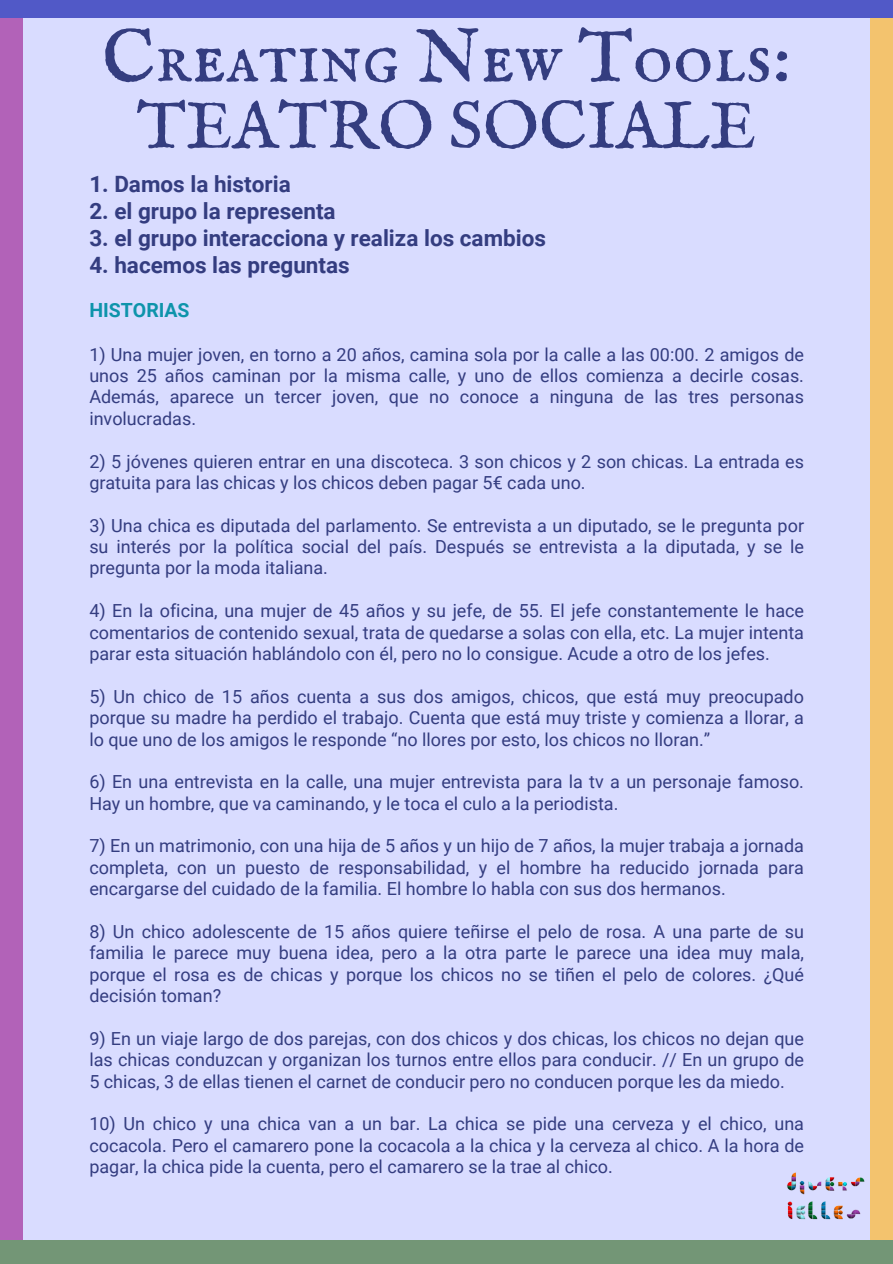
<style>
.page{position:relative;width:893px;height:1264px;background:#fff}
.page>*{position:absolute;margin:0;border:0;box-sizing:border-box;transform-origin:0 0}
.t1{font:75px "IM FELL English SC";color:#343d80}
.t2{font:67.5px "IM FELL English SC";color:#343d80}
.t3{font:700 22.5px "Roboto";color:#343d80}
.t4{font:700 19.5px "Roboto";color:#0e94ab}
.t5{font:18px/21.3px "Roboto";color:#343d80;text-align:justify}
</style>
<div class="page">
<div style="left:0;top:0;width:892px;height:1263px;background:#d9dcff"></div>
<div style="left:0;top:0;width:23px;height:1263px;background:#b262b8"></div>
<div style="left:870px;top:0;width:22px;height:1263px;background:#f3c36e"></div>
<div style="left:0;top:0;width:892px;height:18px;background:#5159c7"></div>
<div style="left:0;top:1240px;width:892px;height:23px;background:#739676"></div>
<img style="left:787px;top:1172px;width:78px;height:48px">
<h1 class="t1" style="left:102px;top:14px;width:691px">Creating New Tools:</h1>
<h2 class="t2" style="left:136px;top:87px;width:621px">TEATRO SOCIALE</h2>
<p class="t3" style="left:89px;top:171px;width:203px">1. Damos la historia</p>
<p class="t3" style="left:89px;top:198px;width:248px">2. el grupo la representa</p>
<p class="t3" style="left:89px;top:225px;width:458px">3. el grupo interacciona y realiza los cambios</p>
<p class="t3" style="left:89px;top:252px;width:262px">4. hacemos las preguntas</p>
<p class="t4" style="left:89px;top:298px;width:102px">HISTORIAS</p>
<p class="t5" style="left:89px;top:344px;width:716px">1) Una mujer joven, en torno a 20 años, camina sola por la calle a las 00:00. 2 amigos de unos 25 años caminan por la misma calle, y uno de ellos comienza a decirle cosas.<br>Además, aparece un tercer joven, que no conoce a ninguna de las tres personas involucradas.</p>
<p class="t5" style="left:89px;top:450px;width:716px">2) 5 jóvenes quieren entrar en una discoteca. 3 son chicos y 2 son chicas. La entrada es gratuita para las chicas y los chicos deben pagar 5€ cada uno.</p>
<p class="t5" style="left:89px;top:515px;width:716px">3) Una chica es diputada del parlamento. Se entrevista a un diputado, se le pregunta por su interés por la política social del país. Después se entrevista a la diputada, y se le pregunta por la moda italiana.</p>
<p class="t5" style="left:89px;top:600px;width:716px">4) En la oficina, una mujer de 45 años y su jefe, de 55. El jefe constantemente le hace comentarios de contenido sexual, trata de quedarse a solas con ella, etc. La mujer intenta parar esta situación hablándolo con él, pero no lo consigue. Acude a otro de los jefes.</p>
<p class="t5" style="left:89px;top:686px;width:716px">5) Un chico de 15 años cuenta a sus dos amigos, chicos, que está muy preocupado porque su madre ha perdido el trabajo. Cuenta que está muy triste y comienza a llorar, a lo que uno de los amigos le responde “no llores por esto, los chicos no lloran.”</p>
<p class="t5" style="left:89px;top:771px;width:716px">6) En una entrevista en la calle, una mujer entrevista para la tv a un personaje famoso.<br>Hay un hombre, que va caminando, y le toca el culo a la periodista.</p>
<p class="t5" style="left:89px;top:835px;width:716px">7) En un matrimonio, con una hija de 5 años y un hijo de 7 años, la mujer trabaja a jornada completa, con un puesto de responsabilidad, y el hombre ha reducido jornada para encargarse del cuidado de la familia. El hombre lo habla con sus dos hermanos.</p>
<p class="t5" style="left:89px;top:921px;width:716px">8) Un chico adolescente de 15 años quiere teñirse el pelo de rosa. A una parte de su familia le parece muy buena idea, pero a la otra parte le parece una idea muy mala, porque el rosa es de chicas y porque los chicos no se tiñen el pelo de colores. ¿Qué decisión toman?</p>
<p class="t5" style="left:89px;top:1028px;width:716px">9) En un viaje largo de dos parejas, con dos chicos y dos chicas, los chicos no dejan que las chicas conduzcan y organizan los turnos entre ellos para conducir. // En un grupo de 5 chicas, 3 de ellas tienen el carnet de conducir pero no conducen porque les da miedo.</p>
<p class="t5" style="left:89px;top:1113px;width:716px">10) Un chico y una chica van a un bar. La chica se pide una cerveza y el chico, una cocacola. Pero el camarero pone la cocacola a la chica y la cerveza al chico. A la hora de pagar, la chica pide la cuenta, pero el camarero se la trae al chico.</p>
</div>
